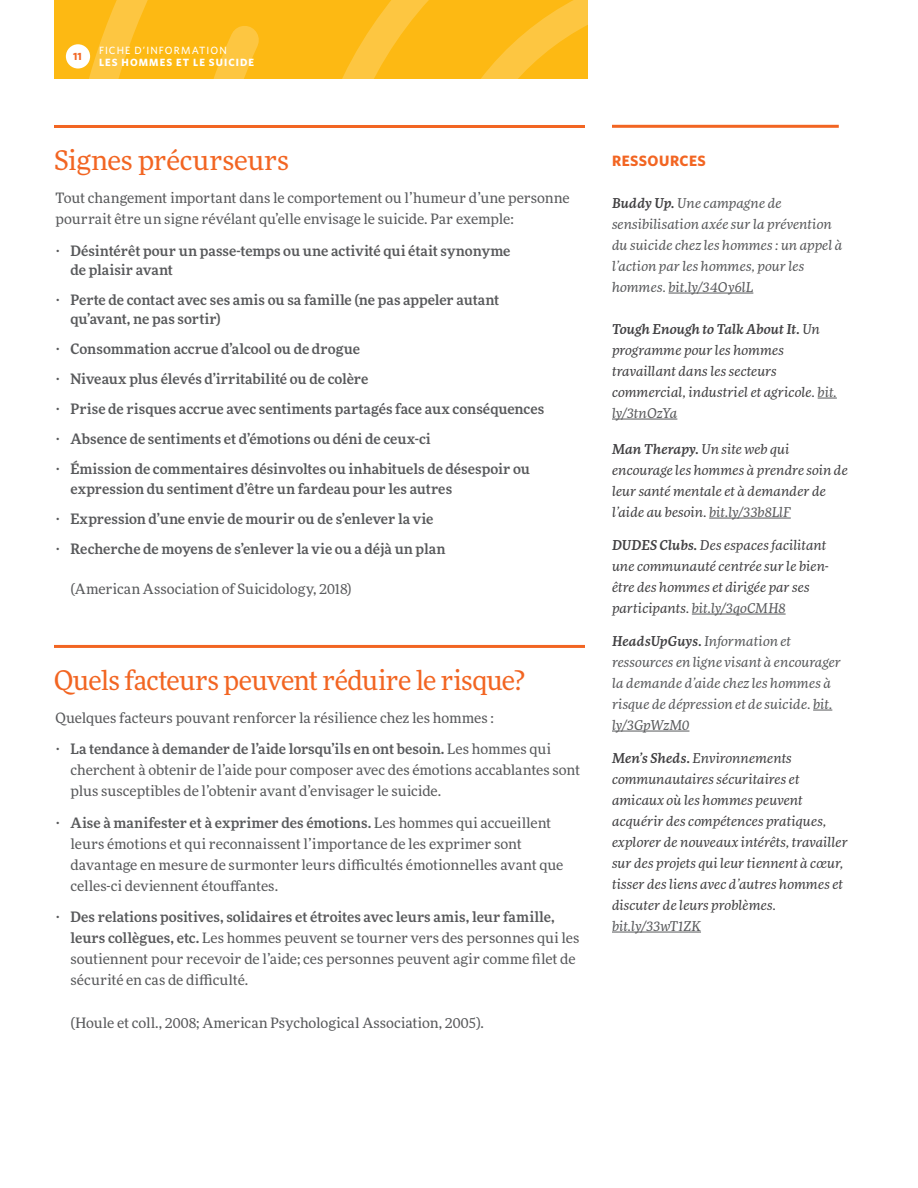
<style>
.page{position:relative;width:918px;height:1188px;background:#fff}
.page>*{position:absolute;margin:0;border:0;box-sizing:border-box;transform-origin:0 0}
.t1{font:27px "More Pro";letter-spacing:-.02em;color:#f26522}
.t2{font:700 15px "Whitney HTF";letter-spacing:.03em;color:#f26522}
.t3{font:14.25px/21px "More Pro";color:#58595b}
.t4{font:500 14.25px/19.5px "More Pro";color:#58595b}
.t5{font:italic 13.5px/21px "More Pro";color:#414042}
.t6{font:italic 13.5px/21px "More Pro";letter-spacing:.005em;color:#58595b}
.t7{font:700 10.5px "Whitney HTF";letter-spacing:.105em;color:#fff}
.t8{font:500 10.5px "Whitney HTF";letter-spacing:.105em;color:#fff}
.t9{font:700 10.5px "Whitney HTF";color:#f26522}
.s1{font-weight:500}
.s2{font-weight:500;color:#414042}
.s3{color:#58595b}
</style>
<div class="page">
<svg style="left:54px;top:0;width:534px;height:79px;background:#fdbc1d"></svg>
<div style="left:66px;top:44px;width:24px;height:25px;background:#fff;border-radius:50%"></div>
<hr style="left:54px;top:645px;width:531px;height:3px;background:#f26522">
<hr style="left:54px;top:125px;width:531px;height:3px;background:#f26522">
<hr style="left:669px;top:293px;width:84px;height:1px;background:#58595b">
<svg style="left:818px;top:398px;width:19px;height:1px"></svg>
<hr style="left:612px;top:419px;width:65px;height:1px;background:#58595b">
<hr style="left:709px;top:518px;width:82px;height:1px;background:#58595b">
<hr style="left:692px;top:614px;width:94px;height:1px;background:#58595b">
<svg style="left:813px;top:710px;width:19px;height:1px"></svg>
<hr style="left:612px;top:731px;width:77px;height:1px;background:#58595b">
<hr style="left:612px;top:932px;width:89px;height:1px;background:#58595b">
<hr style="left:612px;top:125px;width:227px;height:3px;background:#f26522">
<p class="t9" style="left:73px;top:50px;width:10px">11</p>
<p class="t8" style="left:99px;top:44px;width:129px">FICHE D’INFORMATION</p>
<p class="t7" style="left:99px;top:56px;width:157px">LES HOMMES ET LE SUICIDE</p>
<h2 class="t1" style="left:54px;top:142px;width:237px">Signes précurseurs</h2>
<p class="t3" style="left:56px;top:187px;width:516px">Tout changement important dans le comportement ou l’humeur d’une personne pourrait être un signe révélant qu’elle envisage le suicide. Par exemple:</p>
<p class="t4" style="left:71px;top:240px;width:442px;text-indent:-17px">⋅ Désintérêt pour un passe-temps ou une activité qui était synonyme de plaisir avant</p>
<p class="t4" style="left:71px;top:289px;width:430px;text-indent:-17px">⋅ Perte de contact avec ses amis ou sa famille (ne pas appeler autant qu’avant, ne pas sortir)</p>
<p class="t4" style="left:54px;top:339px;width:308px">⋅ Consommation accrue d’alcool ou de drogue</p>
<p class="t4" style="left:54px;top:369px;width:316px">⋅ Niveaux plus élevés d’irritabilité ou de colère</p>
<p class="t4" style="left:54px;top:399px;width:492px">⋅ Prise de risques accrue avec sentiments partagés face aux conséquences</p>
<p class="t4" style="left:54px;top:429px;width:378px">⋅ Absence de sentiments et d’émotions ou déni de ceux-ci</p>
<p class="t4" style="left:71px;top:459px;width:461px;text-indent:-17px">⋅ Émission de commentaires désinvoltes ou inhabituels de désespoir ou expression du sentiment d’être un fardeau pour les autres</p>
<p class="t4" style="left:54px;top:508px;width:381px">⋅ Expression d’une envie de mourir ou de s’enlever la vie</p>
<p class="t4" style="left:54px;top:538px;width:393px">⋅ Recherche de moyens de s’enlever la vie ou a déjà un plan</p>
<p class="t3" style="left:71px;top:578px;width:283px">(American Association of Suicidology, 2018)</p>
<h2 class="t1" style="left:54px;top:662px;width:472px">Quels facteurs peuvent réduire le risque?</h2>
<p class="t3" style="left:56px;top:707px;width:440px">Quelques facteurs pouvant renforcer la résilience chez les hommes :</p>
<p class="t3" style="left:71px;top:738px;width:511px;text-indent:-17px"><span class="s1">⋅ La tendance à demander de l’aide lorsqu’ils en ont besoin.</span> Les hommes qui cherchent à obtenir de l’aide pour composer avec des émotions accablantes sont plus susceptibles de l’obtenir avant d’envisager le suicide.</p>
<p class="t3" style="left:71px;top:812px;width:494px;text-indent:-17px"><span class="s1">⋅ Aise à manifester et à exprimer des émotions.</span> Les hommes qui accueillent leurs émotions et qui reconnaissent l’importance de les exprimer sont davantage en mesure de surmonter leurs difcultés émotionnelles avant que celles-ci deviennent étoufantes.</p>
<p class="t3" style="left:71px;top:906px;width:510px;text-indent:-17px"><span class="s1">⋅ Des relations positives, solidaires et étroites avec leurs amis, leur famille, leurs collègues, etc.</span> Les hommes peuvent se tourner vers des personnes qui les soutiennent pour recevoir de l’aide; ces personnes peuvent agir comme flet de sécurité en cas de difculté.</p>
<p class="t3" style="left:71px;top:1011px;width:415px">(Houle et coll., 2008; American Psychological Association, 2005).</p>
<h2 class="t2" style="left:612px;top:151px;width:95px">RESSOURCES</h2>
<p class="t6" style="left:612px;top:192px;width:232px"><span class="s2">Buddy Up.</span> Une campagne de sensibilisation axée sur la prévention du suicide chez les hommes : un appel à l’action par les hommes, pour les hommes. bit.ly/34Oy6lL</p>
<p class="t5" style="left:612px;top:318px;width:226px"><span class="s1">Tough Enough to Talk About It.</span> Un programme pour les hommes travaillant dans les secteurs commercial, industriel et agricole. <span class="s3">bit. ly/3tnOzYa</span></p>
<p class="t5" style="left:612px;top:438px;width:237px"><span class="s1">Man Therapy.</span> Un site web qui encourage les hommes à prendre soin de leur santé mentale et à demander de l’aide au besoin. <span class="s3">bit.ly/33b8LlF</span></p>
<p class="t5" style="left:612px;top:534px;width:218px"><span class="s1">DUDES Clubs.</span> Des espaces facilitant une communauté centrée sur le bien&shy;être des hommes et dirigée par ses participants. <span class="s3">bit.ly/3qoCMH8</span></p>
<p class="t6" style="left:612px;top:630px;width:230px"><span class="s2">HeadsUpGuys.</span> Information et ressources en ligne visant à encourager la demande d’aide chez les hommes à risque de dépression et de suicide. bit. ly/3GpWzM0</p>
<p class="t5" style="left:612px;top:747px;width:237px"><span class="s1">Men’s Sheds.</span> Environnements communautaires sécuritaires et amicaux où les hommes peuvent acquérir des compétences pratiques, explorer de nouveaux intérêts, travailler sur des projets qui leur tiennent à cœur, tisser des liens avec d’autres hommes et discuter de leurs problèmes.</p>
<p class="t6" style="left:612px;top:915px;width:91px">bit.ly/33wT1ZK</p>
</div>
